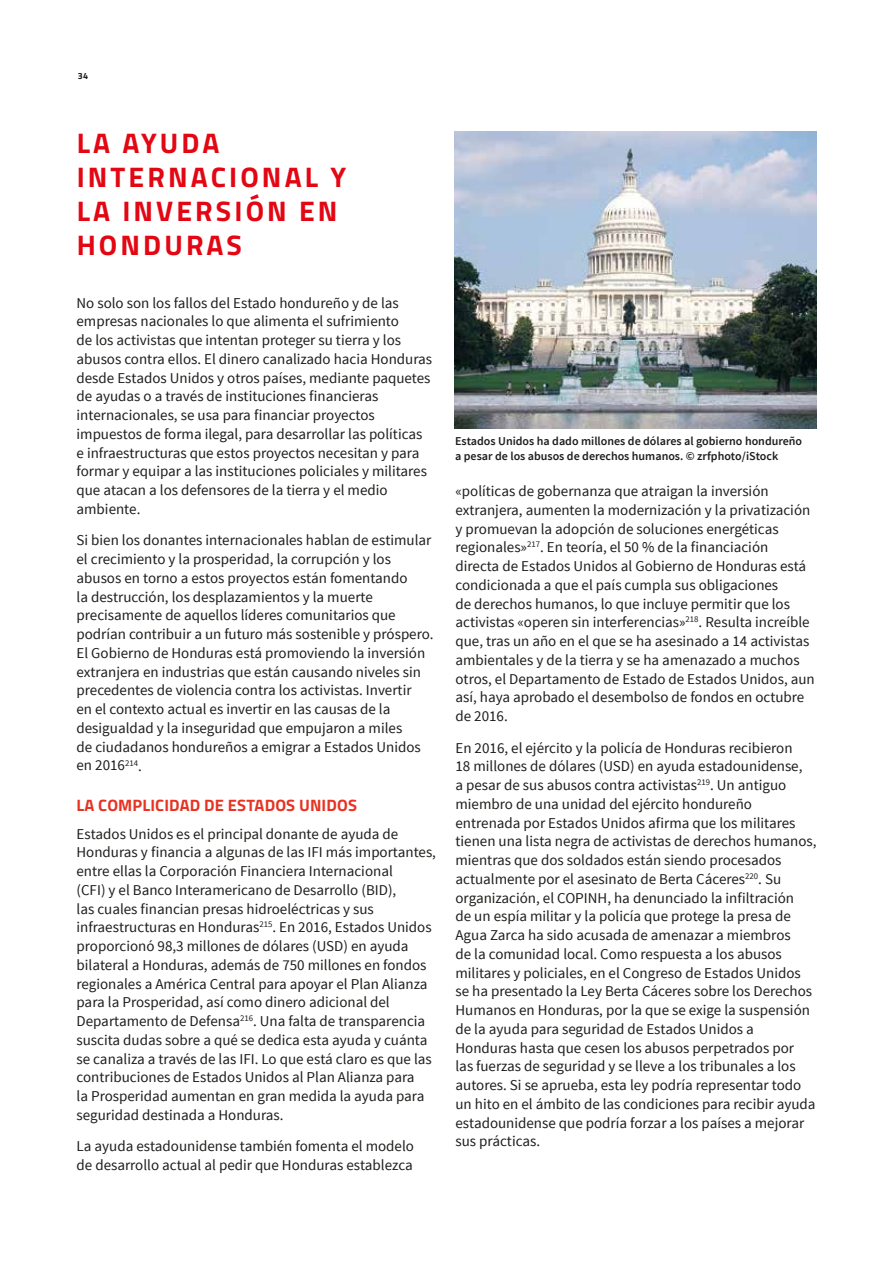
<style>
.page{position:relative;width:893px;height:1263px;background:#fff}
.page>*{position:absolute;margin:0;border:0;box-sizing:border-box;transform-origin:0 0}
.t1{font:700 28.35px/33.9px "Titillium";letter-spacing:.11em;color:#e30613}
.t2{font:700 16.5px "Titillium";letter-spacing:.01em;color:#e63323}
.t3{font:15px/18.8px "Source Sans Pro";color:#1d1d1b}
.t4{font:600 12px/15px "Source Sans Pro";color:#1d1d1b}
.t5{font:700 9px "Titillium";color:#1d1d1b}
</style>
<div class="page">
<img style="left:454px;top:132px;width:362px;height:296px">
<p class="t5" style="left:78px;top:69px;width:12px">34</p>
<h1 class="t1" style="left:77px;top:125px;width:271px">LA AYUDA<br>INTERNACIONAL Y<br>LA INVERSIÓN EN<br>HONDURAS</h1>
<p class="t3" style="left:77px;top:294px;width:357px">No solo son los fallos del Estado hondureño y de las empresas nacionales lo que alimenta el sufrimiento<br>de los activistas que intentan proteger su tierra y los abusos contra ellos. El dinero canalizado hacia Honduras desde Estados Unidos y otros países, mediante paquetes de ayudas o a través de instituciones financieras internacionales, se usa para financiar proyectos impuestos de forma ilegal, para desarrollar las políticas e infraestructuras que estos proyectos necesitan y para formar y equipar a las instituciones policiales y militares que atacan a los defensores de la tierra y el medio ambiente.</p>
<p class="t3" style="left:77px;top:531px;width:358px">Si bien los donantes internacionales hablan de estimular el crecimiento y la prosperidad, la corrupción y los abusos en torno a estos proyectos están fomentando<br>la destrucción, los desplazamientos y la muerte precisamente de aquellos líderes comunitarios que podrían contribuir a un futuro más sostenible y próspero.<br>El Gobierno de Honduras está promoviendo la inversión extranjera en industrias que están causando niveles sin precedentes de violencia contra los activistas. Invertir<br>en el contexto actual es invertir en las causas de la desigualdad y la inseguridad que empujaron a miles<br>de ciudadanos hondureños a emigrar a Estados Unidos en 2016<sup>214</sup>.</p>
<p class="t2" style="left:77px;top:793px;width:282px">LA COMPLICIDAD DE ESTADOS UNIDOS</p>
<p class="t3" style="left:77px;top:824px;width:361px">Estados Unidos es el principal donante de ayuda de Honduras y financia a algunas de las IFI más importantes, entre ellas la Corporación Financiera Internacional<br>(CFI) y el Banco Interamericano de Desarrollo (BID),<br>las cuales financian presas hidroeléctricas y sus infraestructuras en Honduras<sup>215</sup>. En 2016, Estados Unidos proporcionó 98,3 millones de dólares (USD) en ayuda bilateral a Honduras, además de 750 millones en fondos regionales a América Central para apoyar el Plan Alianza para la Prosperidad, así como dinero adicional del Departamento de Defensa<sup>216</sup>. Una falta de transparencia suscita dudas sobre a qué se dedica esta ayuda y cuánta se canaliza a través de las IFI. Lo que está claro es que las contribuciones de Estados Unidos al Plan Alianza para<br>la Prosperidad aumentan en gran medida la ayuda para seguridad destinada a Honduras.</p>
<p class="t3" style="left:77px;top:1137px;width:339px">La ayuda estadounidense también fomenta el modelo de desarrollo actual al pedir que Honduras establezca</p>
<p class="t4" style="left:455px;top:434px;width:349px">Estados Unidos ha dado millones de dólares al gobierno hondureño a pesar de los abusos de derechos humanos. © zrfphoto/iStock</p>
<p class="t3" style="left:455px;top:482px;width:361px">«políticas de gobernanza que atraigan la inversión extranjera, aumenten la modernización y la privatización y promuevan la adopción de soluciones energéticas regionales»<sup>217</sup>. En teoría, el 50 % de la financiación directa de Estados Unidos al Gobierno de Honduras está condicionada a que el país cumpla sus obligaciones<br>de derechos humanos, lo que incluye permitir que los activistas «operen sin interferencias»<sup>218</sup>. Resulta increíble que, tras un año en el que se ha asesinado a 14 activistas ambientales y de la tierra y se ha amenazado a muchos otros, el Departamento de Estado de Estados Unidos, aun así, haya aprobado el desembolso de fondos en octubre de 2016.</p>
<p class="t3" style="left:455px;top:738px;width:362px">En 2016, el ejército y la policía de Honduras recibieron<br>18 millones de dólares (USD) en ayuda estadounidense,<br>a pesar de sus abusos contra activistas<sup>219</sup>. Un antiguo miembro de una unidad del ejército hondureño entrenada por Estados Unidos afirma que los militares tienen una lista negra de activistas de derechos humanos, mientras que dos soldados están siendo procesados actualmente por el asesinato de Berta Cáceres<sup>220</sup>. Su organización, el COPINH, ha denunciado la infiltración<br>de un espía militar y la policía que protege la presa de Agua Zarca ha sido acusada de amenazar a miembros<br>de la comunidad local. Como respuesta a los abusos militares y policiales, en el Congreso de Estados Unidos se ha presentado la Ley Berta Cáceres sobre los Derechos Humanos en Honduras, por la que se exige la suspensión de la ayuda para seguridad de Estados Unidos a Honduras hasta que cesen los abusos perpetrados por<br>las fuerzas de seguridad y se lleve a los tribunales a los autores. Si se aprueba, esta ley podría representar todo un hito en el ámbito de las condiciones para recibir ayuda estadounidense que podría forzar a los países a mejorar sus prácticas.</p>
</div>
